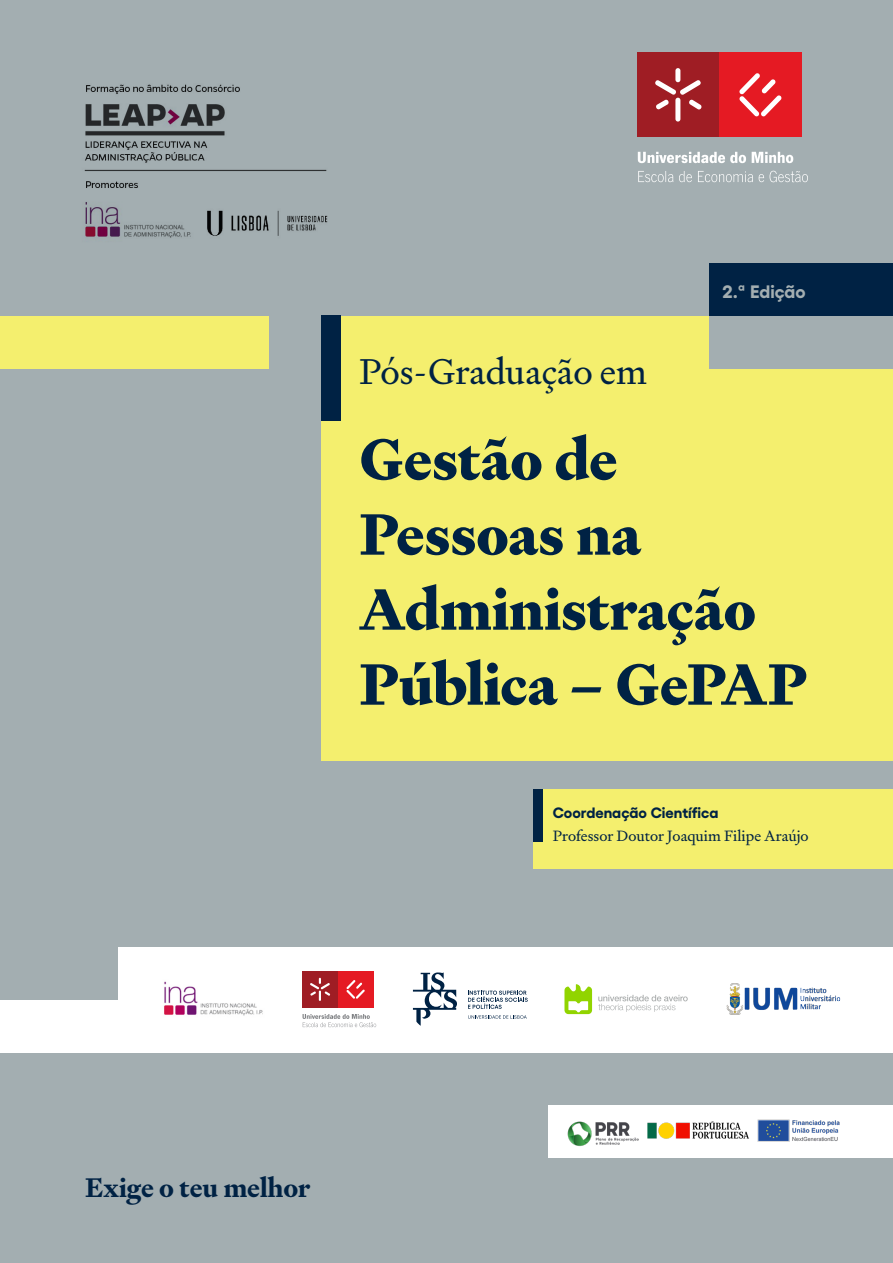
<style>
.page{position:relative;width:893px;height:1263px;background:#a3aeb1}
.page>*{position:absolute;margin:0;border:0;box-sizing:border-box;transform-origin:0 0}
.t1{font:900 58.5px/75px "Signifier";letter-spacing:-.005em;color:#024}
.t2{font:36px "Signifier";letter-spacing:-.005em;color:#024}
.TABELAS{font:700 27px "Signifier";letter-spacing:-.005em;color:#024}
.t3{font:18px "Gellix";color:#a3aeb1}
.t4{font:15px "Signifier";color:#024}
.t5{font:15px "Gellix";color:#024}
</style>
<div class="page">
<div style="left:0;top:1000px;width:893px;height:52px;background:#fff"></div>
<div style="left:119px;top:947px;width:774px;height:53px;background:#fff"></div>
<div style="left:302px;top:971px;width:36px;height:36px;background:#9f1d24"></div>
<svg style="left:310px;top:978px;width:21px;height:23px"></svg>
<svg style="left:303px;top:1014px;width:73px;height:13px"></svg>
<div style="left:338px;top:971px;width:35px;height:36px;background:#e51a23"></div>
<svg style="left:346px;top:980px;width:19px;height:19px"></svg>
<div style="left:637px;top:53px;width:82px;height:84px;background:#9f1d24"></div>
<svg style="left:655px;top:68px;width:47px;height:54px"></svg>
<svg style="left:638px;top:171px;width:170px;height:11px"></svg>
<svg style="left:638px;top:152px;width:155px;height:11px"></svg>
<div style="left:719px;top:53px;width:82px;height:84px;background:#e51a23"></div>
<svg style="left:739px;top:73px;width:43px;height:44px"></svg>
<svg style="left:598px;top:995px;width:90px;height:17px"></svg>
<svg style="left:564px;top:984px;width:28px;height:30px"></svg>
<img style="left:726px;top:984px;width:115px;height:30px">
<div style="left:321px;top:316px;width:572px;height:445px;background:#f4ef6e"></div>
<div style="left:321px;top:316px;width:19px;height:105px;background:#024"></div>
<div style="left:0;top:316px;width:268px;height:52px;background:#f4ef6e"></div>
<img style="left:164px;top:981px;width:99px;height:35px">
<div style="left:534px;top:789px;width:359px;height:80px;background:#f4ef6e"></div>
<div style="left:549px;top:1105px;width:344px;height:53px;background:#fff"></div>
<div style="left:534px;top:789px;width:9px;height:53px;background:#024"></div>
<svg style="left:413px;top:972px;width:44px;height:54px"></svg>
<svg style="left:468px;top:1015px;width:59px;height:4px"></svg>
<svg style="left:468px;top:990px;width:60px;height:19px"></svg>
<img style="left:84px;top:84px;width:244px;height:154px">
<img style="left:567px;top:1119px;width:273px;height:28px">
<div style="left:710px;top:316px;width:183px;height:52px;background:#a3aeb1"></div>
<div style="left:710px;top:263px;width:183px;height:53px;background:#024"></div>
<p class="t2" style="left:359px;top:349px;width:289px">Pós-Graduação em</p>
<p class="t3" style="left:722px;top:279px;width:85px">2.ª Edição</p>
<p class="t1" style="left:359px;top:422px;width:449px">Gestão de<br>Pessoas na<br>Administração<br>Pública – GePAP</p>
<p class="t5" style="left:553px;top:803px;width:167px">Coordenação Científica</p>
<p class="t4" style="left:553px;top:826px;width:257px">Professor Doutor Joaquim Filipe Araújo</p>
<p class="TABELAS" style="left:85px;top:1171px;width:227px">Exige o teu melhor</p>
</div>
